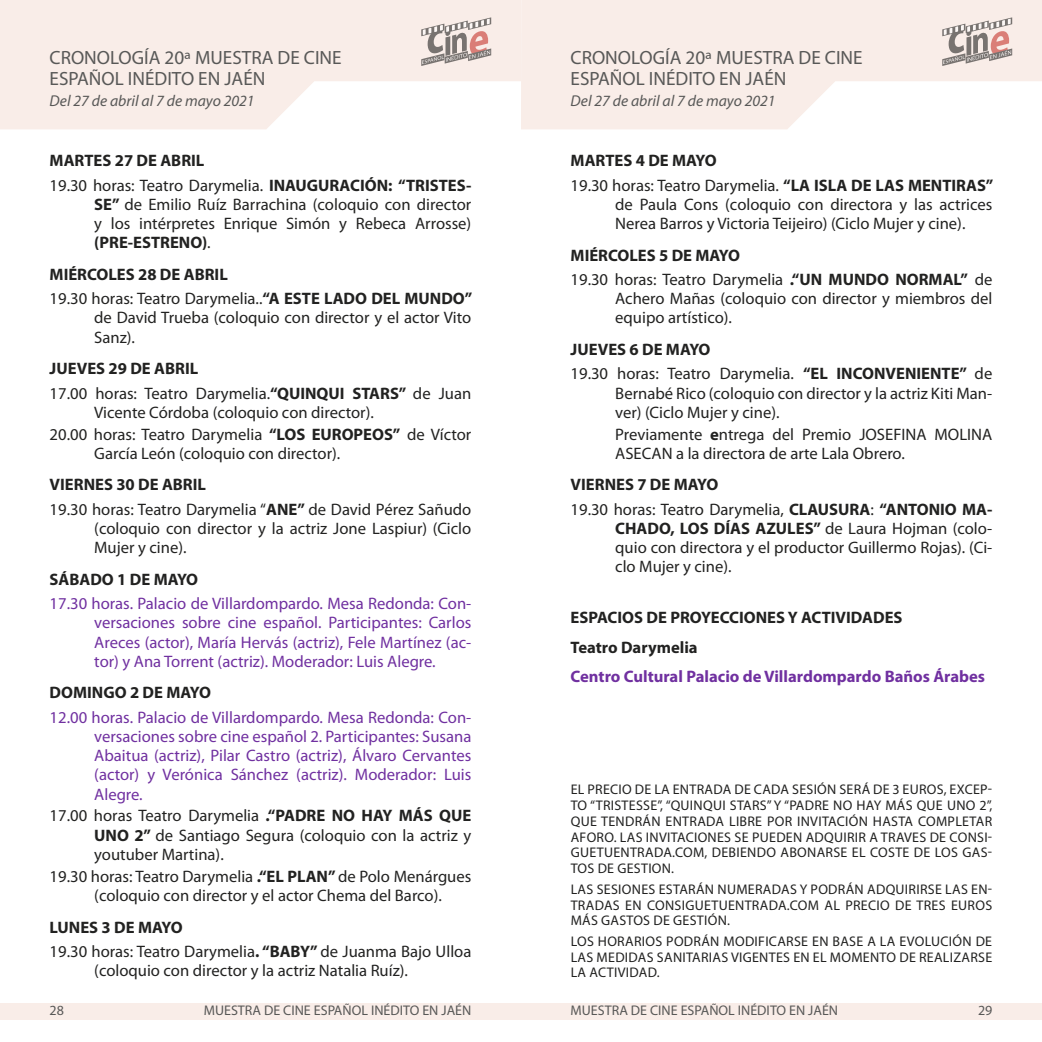
<style>
.page{position:relative;width:1042px;height:1042px;background:#fff}
.page>*{position:absolute;margin:0;border:0;box-sizing:border-box;transform-origin:0 0}
.t1{font:19.25px/21px "Myriad Pro";color:#585857}
.t2{font:16.62px/19.2px "Myriad Pro";color:#222221}
.t3{font:700 16.62px/24.2px "Myriad Pro";color:#222221}
.t4{font:16.62px/19.2px "Myriad Pro";color:#7030a0;text-align:justify}
.t5{font:700 16.62px "Myriad Pro";color:#7030a0}
.t6{font:italic 15.75px "Myriad Pro";color:#585857}
.t7{font:14px/15.8px "Myriad Pro";letter-spacing:.02em;color:#222221;text-align:justify}
.t8{font:14px "Myriad Pro";color:#585857}
.s1{font-weight:400}
.s2{font-weight:700}
</style>
<div class="page">
<svg style="left:0;top:0;width:521px;height:129px;fill:#f9ede8"></svg>
<div style="left:0;top:1003px;width:521px;height:17px;background:#f9ede8"></div>
<svg style="left:421px;top:17px;width:70px;height:49px;background:#cbbcb8"></svg>
<svg style="left:521px;top:0;width:521px;height:129px;fill:#f9ede8"></svg>
<div style="left:521px;top:1003px;width:521px;height:17px;background:#f9ede8"></div>
<svg style="left:942px;top:17px;width:70px;height:49px;background:#cbbcb8"></svg>
<p class="t1" style="left:50px;top:47px;width:294px">CRONOLOGÍA 20ª MUESTRA DE CINE<br>ESPAÑOL INÉDITO EN JAÉN</p>
<p class="t6" style="left:50px;top:92px;width:207px">Del 27 de abril al 7 de mayo 2021</p>
<p class="t1" style="left:570px;top:47px;width:294px">CRONOLOGÍA 20ª MUESTRA DE CINE<br>ESPAÑOL INÉDITO EN JAÉN</p>
<p class="t6" style="left:570px;top:92px;width:207px">Del 27 de abril al 7 de mayo 2021</p>
<p class="t3" style="left:50px;top:149px;width:423px">MARTES 27 DE ABRIL<br><span class="s1">19.30 horas: Teatro Darymelia.</span> INAUGURACIÓN: “TRISTES-</p>
<p class="t2" style="left:94px;top:195px;width:379px;text-align:justify"><span class="s2">SE”</span> de Emilio Ruíz Barrachina (coloquio con director y los intérpretes Enrique Simón y Rebeca Arrosse) <span class="s2">(PRE-ESTRENO)</span>.</p>
<p class="t3" style="left:50px;top:262px;width:424px">MIÉRCOLES 28 DE ABRIL<br><span class="s1">19.30 horas: Teatro Darymelia..</span>“A ESTE LADO DEL MUNDO”</p>
<p class="t2" style="left:94px;top:308px;width:379px">de David Trueba (coloquio con director y el actor Vito<br>Sanz).</p>
<p class="t2" style="left:50px;top:357px;width:423px;line-height:24.2px"><span class="s2">JUEVES 29 DE ABRIL<br></span>17.00 horas: Teatro Darymelia.<span class="s2">“QUINQUI STARS”</span> de Juan</p>
<p class="t2" style="left:50px;top:402px;width:423px;line-height:21.7px;text-indent:45px">Vicente Córdoba (coloquio con director).<br>20.00 horas: Teatro Darymelia <span class="s2">“LOS EUROPEOS”</span> de Víctor</p>
<p class="t2" style="left:94px;top:444px;width:248px">García León (coloquio con director).</p>
<p class="t2" style="left:50px;top:473px;width:423px;line-height:24.2px"><span class="s2">VIERNES 30 DE ABRIL<br></span>19.30 horas: Teatro Darymelia “<span class="s2">ANE”</span> de David Pérez Sañudo</p>
<p class="t2" style="left:94px;top:519px;width:379px">(coloquio con director y la actriz Jone Laspiur) (Ciclo<br>Mujer y cine).</p>
<p class="t3" style="left:50px;top:567px;width:150px">SÁBADO 1 DE MAYO</p>
<p class="t4" style="left:94px;top:594px;width:379px;text-indent:-45px">17.30 horas. Palacio de Villardompardo. Mesa Redonda: Con&shy;versaciones sobre cine español. Participantes: Carlos Areces (actor), María Hervás (actriz), Fele Martínez (ac&shy;tor) y Ana Torrent (actriz). Moderador: Luis Alegre.</p>
<p class="t3" style="left:50px;top:681px;width:163px">DOMINGO 2 DE MAYO</p>
<p class="t4" style="left:94px;top:708px;width:379px;text-indent:-45px">12.00 horas. Palacio de Villardompardo. Mesa Redonda: Con&shy;versaciones sobre cine español 2. Participantes: Susana Abaitua (actriz), Pilar Castro (actriz), Álvaro Cervantes (actor) y Verónica Sánchez (actriz). Moderador: Luis Alegre.</p>
<p class="t2" style="left:94px;top:806px;width:379px;text-align:justify;text-indent:-45px">17.00 horas Teatro Darymelia <span class="s2">.“PADRE NO HAY MÁS QUE UNO 2”</span> de Santiago Segura (coloquio con la actriz y youtuber Martina).</p>
<p class="t2" style="left:94px;top:867px;width:379px;text-indent:-45px">19.30 horas: Teatro Darymelia <span class="s2">.“EL PLAN”</span> de Polo Menárgues (coloquio con director y el actor Chema del Barco).</p>
<p class="t2" style="left:50px;top:915px;width:423px;line-height:24.2px"><span class="s2">LUNES 3 DE MAYO<br></span>19.30 horas: Teatro Darymelia<span class="s2">. “BABY”</span> de Juanma Bajo Ulloa</p>
<p class="t2" style="left:94px;top:961px;width:315px">(coloquio con director y la actriz Natalia Ruíz).</p>
<p class="t3" style="left:570px;top:149px;width:424px">MARTES 4 DE MAYO<br><span class="s1">19.30 horas: Teatro Darymelia.</span> “LA ISLA DE LAS MENTIRAS”</p>
<p class="t2" style="left:615px;top:195px;width:378px">de Paula Cons (coloquio con directora y las actrices<br>Nerea Barros y Victoria Teijeiro) (Ciclo Mujer y cine).</p>
<p class="t3" style="left:570px;top:243px;width:423px">MIÉRCOLES 5 DE MAYO<br><span class="s1">19.30 horas: Teatro Darymelia</span> .“UN MUNDO NORMAL” <span class="s1">de</span></p>
<p class="t2" style="left:615px;top:289px;width:379px">Achero Mañas (coloquio con director y miembros del equipo artístico).</p>
<p class="t3" style="left:570px;top:338px;width:423px">JUEVES 6 DE MAYO<br><span class="s1">19.30 horas: Teatro Darymelia.</span> “EL INCONVENIENTE” <span class="s1">de</span></p>
<p class="t2" style="left:615px;top:384px;width:378px">Bernabé Rico (coloquio con director y la actriz Kiti Man&shy;ver) (Ciclo Mujer y cine).</p>
<p class="t2" style="left:615px;top:425px;width:379px">Previamente <span class="s2">e</span>ntrega del Premio JOSEFINA MOLINA<br>ASECAN a la directora de arte Lala Obrero.</p>
<p class="t3" style="left:570px;top:473px;width:423px">VIERNES 7 DE MAYO<br><span class="s1">19.30 horas: Teatro Darymelia,</span> CLAUSURA<span class="s1">:</span> “ANTONIO MA-</p>
<p class="t2" style="left:615px;top:519px;width:379px;text-align:justify"><span class="s2">CHADO, LOS DÍAS AZULES”</span> de Laura Hojman (colo&shy;quio con directora y el productor Guillermo Rojas). (Ci&shy;clo Mujer y cine).</p>
<p class="t3" style="left:570px;top:603px;width:333px;line-height:29.2px">ESPACIOS DE PROYECCIONES Y ACTIVIDADES<br>Teatro Darymelia</p>
<p class="t5" style="left:570px;top:667px;width:416px">Centro Cultural Palacio de Villardompardo Baños Árabes</p>
<p class="t7" style="left:571px;top:782px;width:423px">EL PRECIO DE LA ENTRADA DE CADA SESIÓN SERÁ DE 3 EUROS, EXCEP-TO “TRISTESSE”, “QUINQUI STARS” Y “PADRE NO HAY MÁS QUE UNO 2”, QUE TENDRÁN ENTRADA LIBRE POR INVITACIÓN HASTA COMPLETAR AFORO. LAS INVITACIONES SE PUEDEN ADQUIRIR A TRAVES DE CONSI-GUETUENTRADA.COM, DEBIENDO ABONARSE EL COSTE DE LOS GAS-TOS DE GESTION.</p>
<p class="t7" style="left:571px;top:881px;width:423px">LAS SESIONES ESTARÁN NUMERADAS Y PODRÁN ADQUIRIRSE LAS EN-TRADAS EN CONSIGUETUENTRADA.COM AL PRECIO DE TRES EUROS MÁS GASTOS DE GESTIÓN.</p>
<p class="t7" style="left:571px;top:933px;width:423px">LOS HORARIOS PODRÁN MODIFICARSE EN BASE A LA EVOLUCIÓN DE LAS MEDIDAS SANITARIAS VIGENTES EN EL MOMENTO DE REALIZARSE LA ACTIVIDAD.</p>
<p class="t8" style="left:50px;top:1003px;width:16px">28</p>
<p class="t8" style="left:204px;top:1003px;width:269px">MUESTRA DE CINE ESPAÑOL INÉDITO EN JAÉN</p>
<p class="t8" style="left:570px;top:1003px;width:269px">MUESTRA DE CINE ESPAÑOL INÉDITO EN JAÉN</p>
<p class="t8" style="left:978px;top:1003px;width:16px">29</p>
</div>
